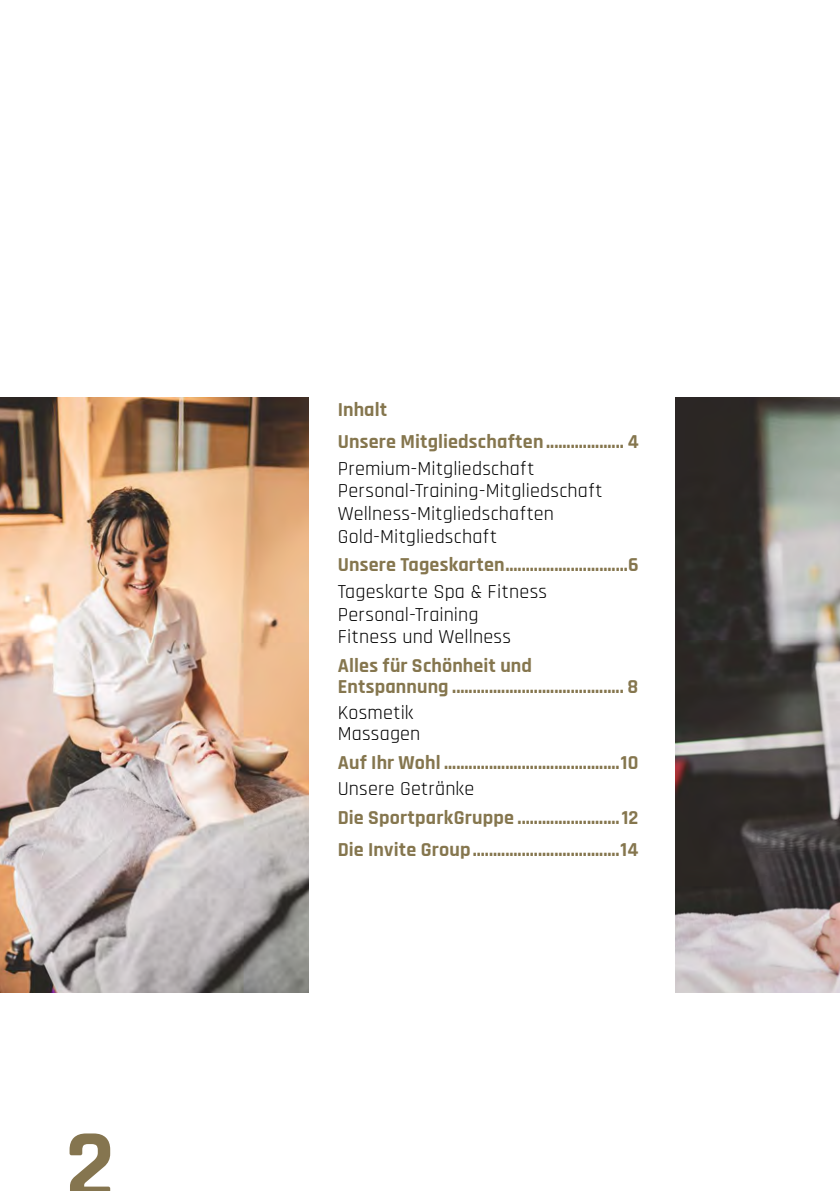
<style>
.page{position:relative;width:840px;height:1191px;background:#fff}
.page>*{position:absolute;margin:0;border:0;box-sizing:border-box;transform-origin:0 0}
.t1{font:700 100px "Rajdhani";color:#85754f}
.t2{font:700 20px/32.4px "Rajdhani";letter-spacing:.01em;color:#85764e}
.t3{font:20px/22.6px "Rajdhani";letter-spacing:.01em;color:#000}
</style>
<div class="page">
<img style="left:0;top:397px;width:309px;height:595px">
<img style="left:675px;top:397px;width:164px;height:595px">
<h1 class="t1" style="left:65px;top:1104px;width:51px">2</h1>
<p class="t2" style="left:337px;top:393px;width:302px">Inhalt<br>Unsere Mitgliedschaften ................... 4</p>
<p class="t3" style="left:337px;top:457px;width:266px">Premium-Mitgliedschaft<br>Personal-Training-Mitgliedschaft<br>Wellness-Mitgliedschaften<br>Gold-Mitgliedschaft</p>
<p class="t2" style="left:337px;top:549px;width:302px">Unsere Tageskarten..............................6</p>
<p class="t3" style="left:337px;top:580px;width:211px">Tageskarte Spa &amp; Fitness<br>Personal-Training<br>Fitness und Wellness</p>
<p class="t2" style="left:337px;top:655px;width:302px;line-height:21px">Alles für Schönheit und<br>Entspannung .......................................... 8</p>
<p class="t3" style="left:337px;top:703px;width:84px;line-height:21px">Kosmetik<br>Massagen</p>
<p class="t2" style="left:337px;top:746px;width:302px">Auf Ihr Wohl ...........................................10</p>
<p class="t3" style="left:337px;top:778px;width:138px">Unsere Getränke</p>
<p class="t2" style="left:337px;top:801px;width:302px">Die SportparkGruppe .........................12<br>Die Invite Group....................................14</p>
</div>
